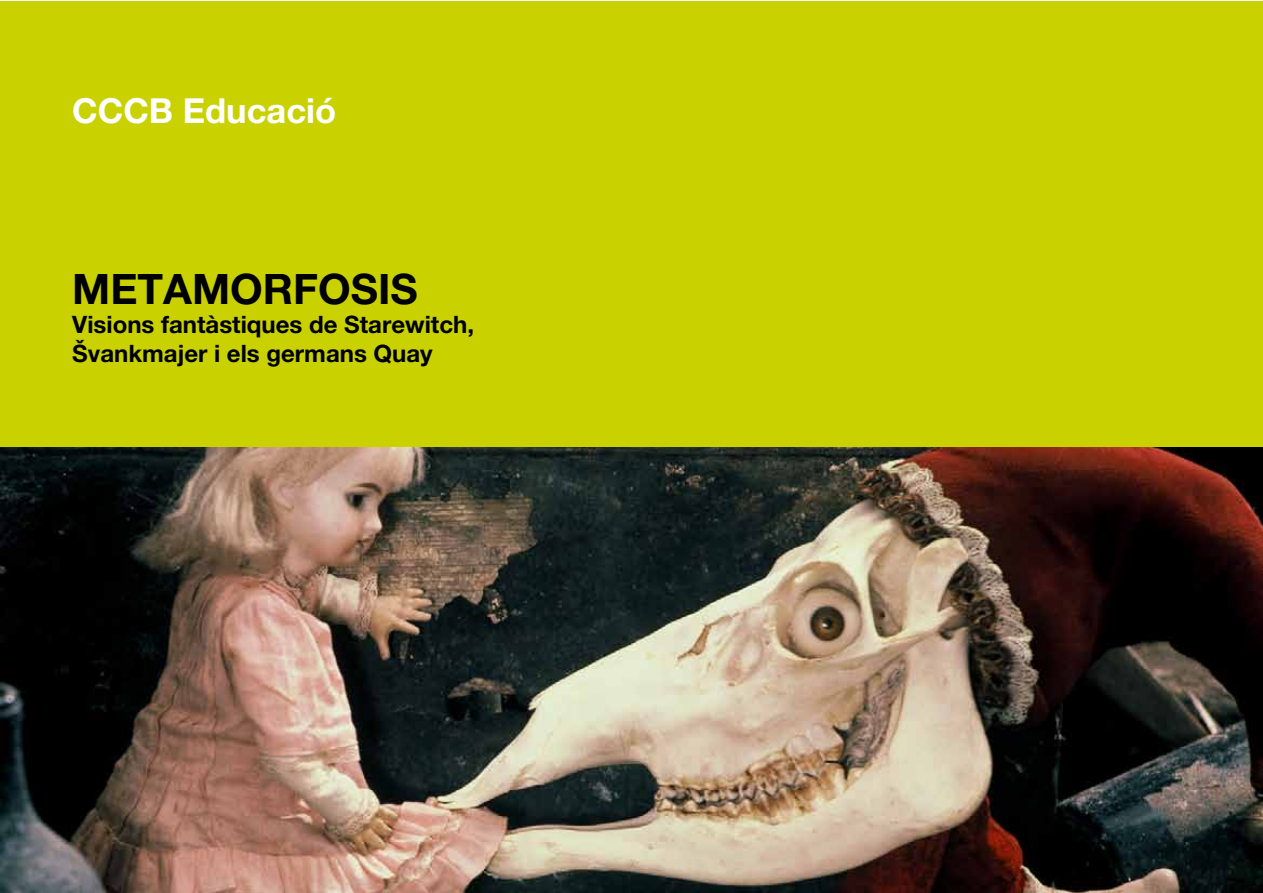
<style>
.page{position:relative;width:1263px;height:893px;background:#fff}
.page>*{position:absolute;margin:0;border:0;box-sizing:border-box;transform-origin:0 0}
.t1{font:700 42px "Helvetica Neue LT Pro";color:#000}
.t2{font:700 34.5px "Helvetica Neue LT Pro";color:#fff}
.t3{font:700 24px/28.8px "Helvetica Neue LT Pro";color:#000}
</style>
<div class="page">
<img style="left:0;top:446px;width:1263px;height:447px">
<div style="left:1px;top:1px;width:1262px;height:445px;background:#c9d200"></div>
<h2 class="t2" style="left:72px;top:90px;width:265px">CCCB Educació</h2>
<h1 class="t1" style="left:72px;top:263px;width:347px">METAMORFOSIS</h1>
<p class="t3" style="left:72px;top:310px;width:403px">Visions fantàstiques de Starewitch,<br>Švankmajer i els germans Quay</p>
</div>
